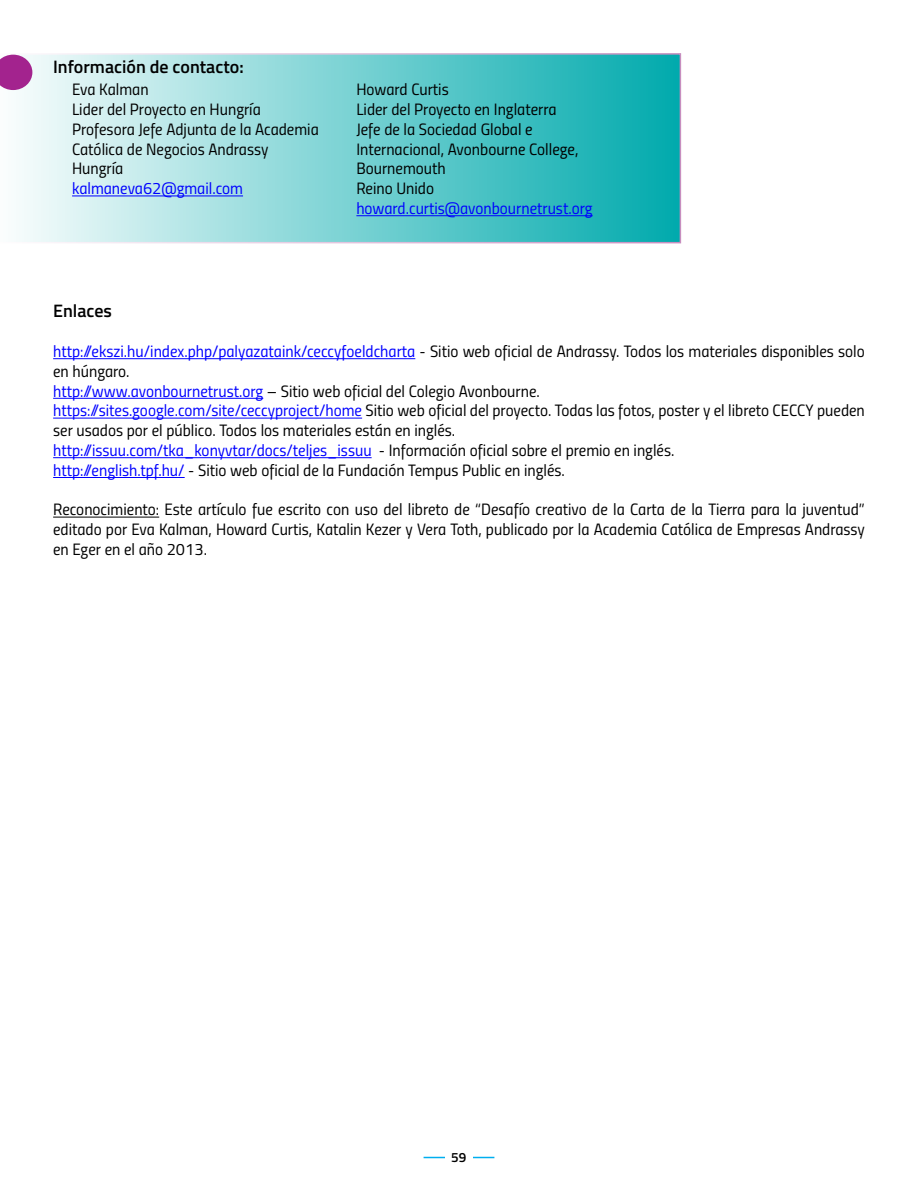
<style>
.page{position:relative;width:918px;height:1188px;background:#fff}
.page>*{position:absolute;margin:0;border:0;box-sizing:border-box;transform-origin:0 0}
.t1{font:600 18px "Titillium";color:#000}
.t2{font:16.5px/19.8px "Titillium Regular Upright";color:#000}
.t3{font:16.5px "Titillium Regular Upright";color:#00f}
.t4{font:600 13.5px "Titillium";color:#000}
.s1{color:#00f}
</style>
<div class="page">
<hr style="left:424px;top:1157px;width:70px;height:1px;background:#00aeef">
<div style="left:445px;top:1149px;width:28px;height:18px;background:#fff"></div>
<svg style="left:10px;top:53px;width:671px;height:190px;background:#7cd2d4"></svg>
<svg style="left:0;top:55px;width:32px;height:35px"></svg>
<hr style="left:72px;top:196px;width:171px;height:1px;background:#00f">
<hr style="left:356px;top:215px;width:237px;height:1px;background:#00f">
<hr style="left:53px;top:358px;width:362px;height:1px;background:#00f">
<hr style="left:53px;top:398px;width:210px;height:1px;background:#00f">
<hr style="left:53px;top:418px;width:309px;height:1px;background:#00f">
<hr style="left:53px;top:457px;width:319px;height:1px;background:#00f">
<hr style="left:53px;top:477px;width:132px;height:1px;background:#00f">
<hr style="left:53px;top:517px;width:106px;height:1px;background:#000">
<p class="t1" style="left:53px;top:56px;width:192px">Información de contacto:</p>
<p class="t2" style="left:72px;top:81px;width:248px">Eva Kalman<br>Lider del Proyecto en Hungría<br>Profesora Jefe Adjunta de la Academia<br>Católica de Negocios Andrassy<br>Hungría</p>
<p class="t3" style="left:72px;top:182px;width:172px">kalmaneva62@gmail.com</p>
<p class="t2" style="left:356px;top:81px;width:224px">Howard Curtis<br>Lider del Proyecto en Inglaterra<br>Jefe de la Sociedad Global e<br>Internacional, Avonbourne College,<br>Bournemouth<br>Reino Unido</p>
<p class="t3" style="left:356px;top:202px;width:238px">howard.curtis@avonbournetrust.org</p>
<p class="t1" style="left:53px;top:301px;width:60px">Enlaces</p>
<p class="t2" style="left:53px;top:343px;width:813px"><span class="s1">http://ekszi.hu/index.php/palyazataink/ceccyfoeldcharta</span> - Sitio web oficial de Andrassy. Todos los materiales disponibles solo en húngaro.<br><span class="s1">http://www.avonbournetrust.org</span> – Sitio web oficial del Colegio Avonbourne.<br><span class="s1">https://sites.google.com/site/ceccyproject/home</span> Sitio web oficial del proyecto. Todas las fotos, poster y el libreto CECCY pueden ser usados por el público. Todos los materiales están en inglés.<br><span class="s1">http://issuu.com/tka_konyvtar/docs/teljes_issuu</span> - Información oficial sobre el premio en inglés.<br><span class="s1">http://english.tpf.hu/</span> - Sitio web oficial de la Fundación Tempus Public en inglés.</p>
<p class="t2" style="left:53px;top:501px;width:813px;text-align:justify">Reconocimiento: Este artículo fue escrito con uso del libreto de “Desafío creativo de la Carta de la Tierra para la juventud” editado por Eva Kalman, Howard Curtis, Katalin Kezer y Vera Toth, publicado por la Academia Católica de Empresas Andrassy en Eger en el año 2013.</p>
<p class="t4" style="left:451px;top:1149px;width:17px">59</p>
</div>
